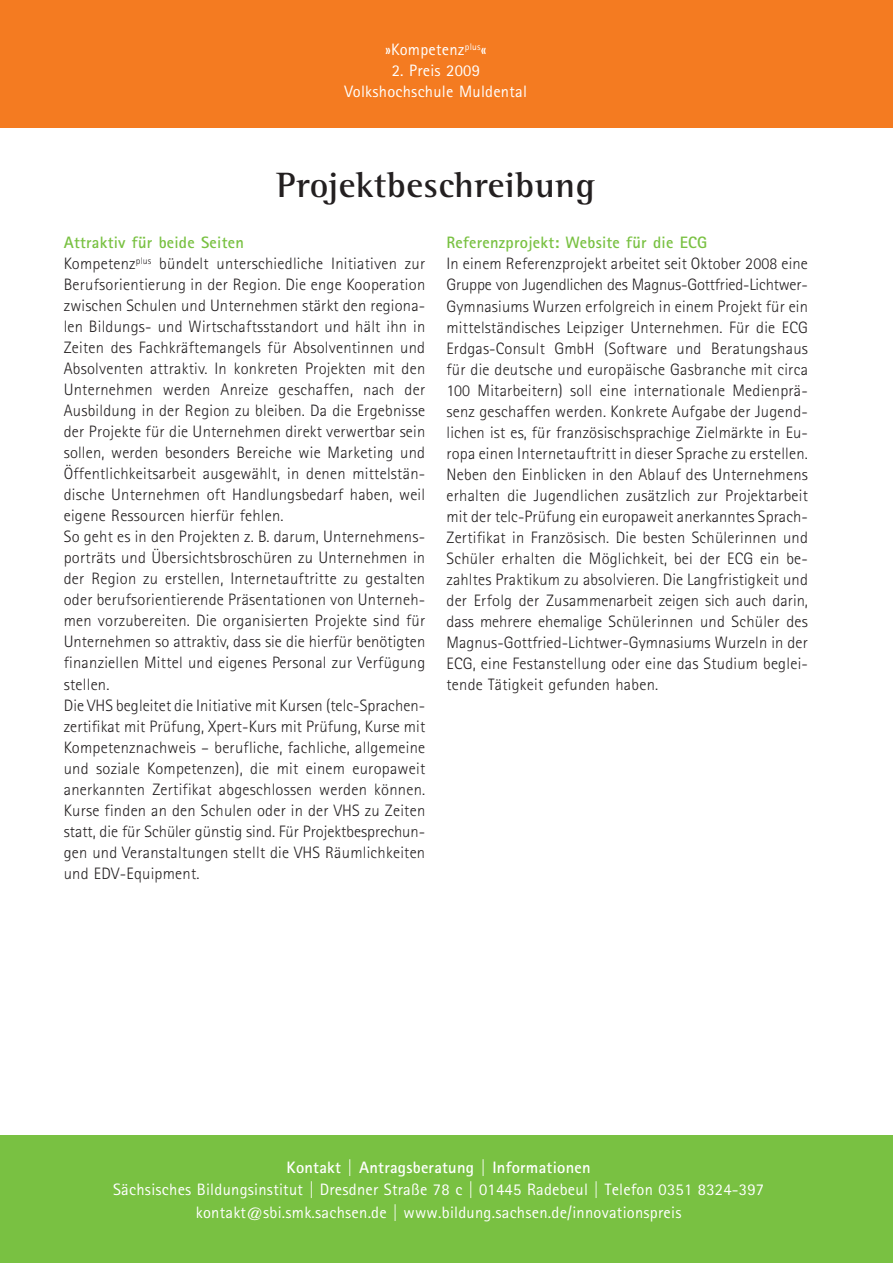
<style>
.page{position:relative;width:893px;height:1263px;background:#fff}
.page>*{position:absolute;margin:0;border:0;box-sizing:border-box;transform-origin:0 0}
.t1{font:700 36px "Agfa Rotis Semi Serif";letter-spacing:.015em;color:#231f20}
.t2{font:300 16.5px/21px "Agfa Rotis Sans Serif";letter-spacing:.015em;color:#231f20}
.t3{font:16.5px/22.5px "Agfa Rotis Sans Serif";letter-spacing:.015em;color:#fff;text-align:center}
.t4{font:700 16.5px "Agfa Rotis Sans Serif";letter-spacing:.015em;color:#fff}
.t5{font:700 16.5px "Agfa Rotis Sans Serif";letter-spacing:.015em;color:#79c142}
.s1{font-weight:700;color:#79c142}
</style>
<div class="page">
<div style="left:0;top:0;width:893px;height:128px;background:#f47b21"></div>
<div style="left:0;top:1135px;width:893px;height:128px;background:#79c142"></div>
<p class="t3" style="left:385px;top:38px;width:103px">»Kompetenz<sup>plus</sup>«</p>
<p class="t3" style="left:345px;top:60px;width:184px;line-height:21px">2. Preis 2009<br>Volkshochschule Muldental</p>
<h1 class="t1" style="left:277px;top:164px;width:320px">Projektbeschreibung</h1>
<p class="t2" style="left:64px;top:232px;width:363px"><span class="s1">Attraktiv für beide Seiten<br></span>Kompetenz<sup>plus</sup> bündelt unterschiedliche Initiativen zur Berufsorientierung in der Region. Die enge Kooperation zwischen Schulen und Unternehmen stärkt den regiona&shy;len Bildungs- und Wirtschaftsstandort und hält ihn in Zeiten des Fachkräftemangels für Absolventinnen und Absolventen attraktiv. In konkreten Projekten mit den Unternehmen werden Anreize geschaffen, nach der Ausbildung in der Region zu bleiben. Da die Ergebnisse der Projekte für die Unternehmen direkt verwertbar sein sollen, werden besonders Bereiche wie Marketing und Öffentlichkeitsarbeit ausgewählt, in denen mittelstän&shy;dische Unternehmen oft Handlungsbedarf haben, weil eigene Ressourcen hierfür fehlen.<br>So geht es in den Projekten z. B. darum, Unternehmens&shy;porträts und Übersichtsbroschüren zu Unternehmen in der Region zu erstellen, Internetauftritte zu gestalten oder berufsorientierende Präsentationen von Unterneh&shy;men vorzubereiten. Die organisierten Projekte sind für Unternehmen so attraktiv, dass sie die hierfür benötigten finanziellen Mittel und eigenes Personal zur Verfügung stellen.<br>Die VHS begleitet die Initiative mit Kursen (telc-Sprachen&shy;zertifikat mit Prüfung, Xpert-Kurs mit Prüfung, Kurse mit Kompetenznachweis – berufliche, fachliche, allgemeine und soziale Kompetenzen), die mit einem europaweit anerkannten Zertifikat abgeschlossen werden können.<br>Kurse finden an den Schulen oder in der VHS zu Zeiten statt, die für Schüler günstig sind. Für Projektbesprechun&shy;gen und Veranstaltungen stellt die VHS Räumlichkeiten und EDV-Equipment.</p>
<p class="t5" style="left:446px;top:232px;width:262px">Referenzprojekt: Website für die ECG</p>
<p class="t2" style="left:446px;top:253px;width:363px;text-align:justify">In einem Referenzprojekt arbeitet seit Oktober 2008 eine Gruppe von Jugendlichen des Magnus-Gottfried-Lichtwer-Gymnasiums Wurzen erfolgreich in einem Projekt für ein mittelständisches Leipziger Unternehmen. Für die ECG Erdgas-Consult GmbH (Software und Beratungshaus für die deutsche und europäische Gasbranche mit circa 100 Mitarbeitern) soll eine internationale Medienprä&shy;senz geschaffen werden. Konkrete Aufgabe der Jugend&shy;lichen ist es, für französischsprachige Zielmärkte in Eu&shy;ropa einen Internetauftritt in dieser Sprache zu erstellen.<br>Neben den Einblicken in den Ablauf des Unternehmens erhalten die Jugendlichen zusätzlich zur Projektarbeit mit der telc-Prüfung ein europaweit anerkanntes Sprach-Zertifikat in Französisch. Die besten Schülerinnen und Schüler erhalten die Möglichkeit, bei der ECG ein be&shy;zahltes Praktikum zu absolvieren. Die Langfristigkeit und der Erfolg der Zusammenarbeit zeigen sich auch darin, dass mehrere ehemalige Schülerinnen und Schüler des Magnus-Gottfried-Lichtwer-Gymnasiums Wurzeln in der ECG, eine Festanstellung oder eine das Studium beglei&shy;tende Tätigkeit gefunden haben.</p>
<p class="t4" style="left:287px;top:1157px;width:306px">Kontakt | Antragsberatung | Informationen</p>
<p class="t3" style="left:113px;top:1178px;width:652px">Sächsisches Bildungsinstitut | Dresdner Straße 78 c | 01445 Radebeul | Telefon 0351 8324-397 kontakt@sbi.smk.sachsen.de | www.bildung.sachsen.de/innovationspreis</p>
</div>
